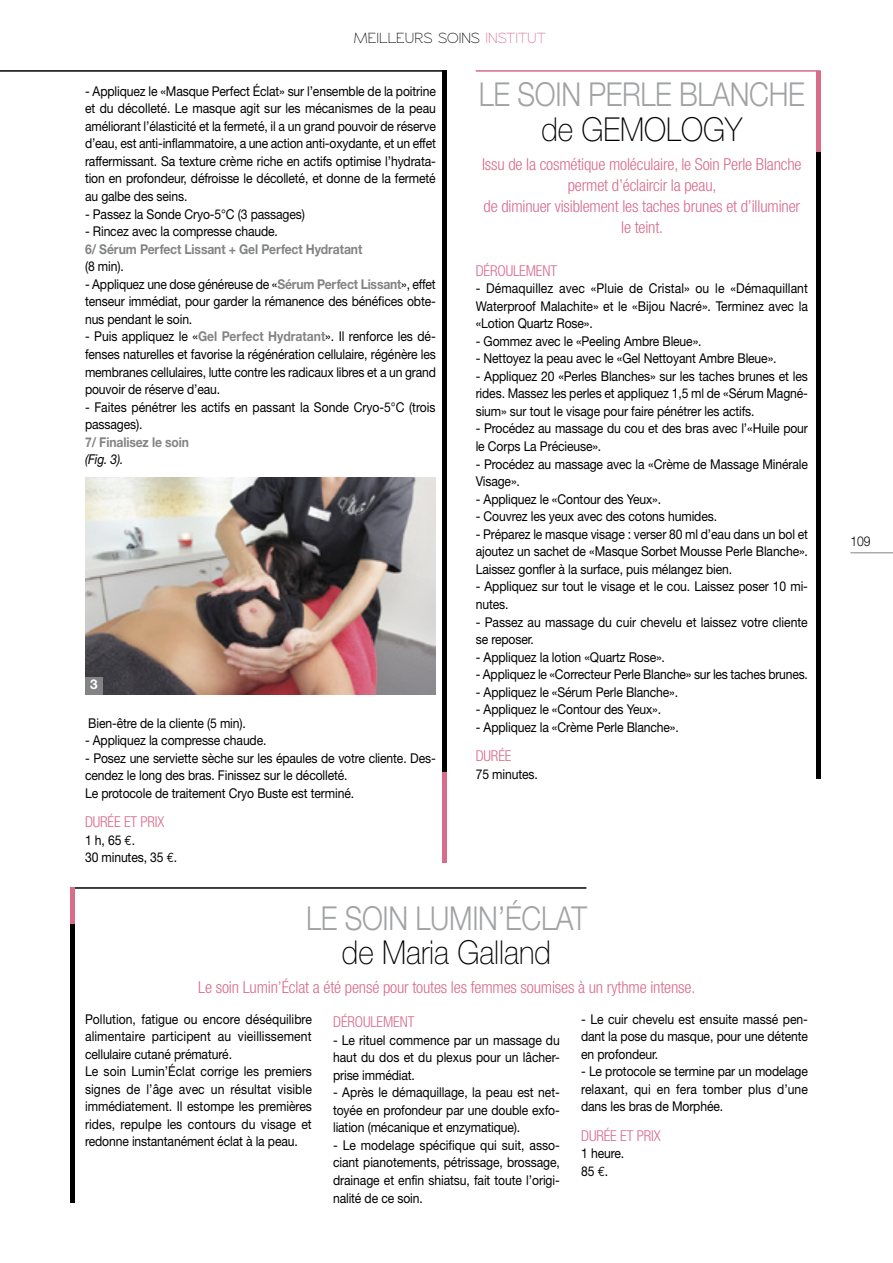
<style>
.page{position:relative;width:893px;height:1263px;background:#fff}
.page>*{position:absolute;margin:0;border:0;box-sizing:border-box;transform-origin:0 0}
.t1{font:300 33px "Helvetica Neue CE";letter-spacing:-.01em;color:#a1a2a4;scale:.85 1}
.t2{font:100 33px "Helvetica Neue";color:#000;scale:.9 1}
.t3{font:300 condensed 16.5px/21px "Helvetica Neue";letter-spacing:-.01em;color:#d96b8b;text-align:center}
.t4{font:300 condensed 15px "Helvetica Neue";letter-spacing:-.01em;color:#d96b8b}
.t5{font:15px "Rawengulk";color:#000}
.t6{font:13.5px/17.5px "Helvetica Neue";letter-spacing:-.01em;color:#000;text-align:justify;scale:.9 1}
.t7{font:700 13.5px "Helvetica Neue CE";letter-spacing:-.01em;color:#828384;scale:.9 1}
.t8{font:italic 13.5px "Helvetica Neue CE";color:#000;scale:.9 1}
.t9{font:300 13.5px "Helvetica Neue CE";color:#000;scale:.9 1}
.t10{font:700 13.5px "Helvetica Neue CE";color:#fff}
.s1{color:#d96b8b}
.s2{font-family:"Helvetica Neue CE";font-weight:700;color:#828384}
.s3{font-family:"Euro Mono"}
</style>
<div class="page">
<hr style="left:850px;top:552px;width:43px;height:1px;background:#828384">
<img style="left:85px;top:478px;width:351px;height:216px">
<hr style="left:0;top:70px;width:443px;height:2px;background:#000">
<hr style="left:442px;top:70px;width:4px;height:702px;background:#000">
<hr style="left:442px;top:772px;width:4px;height:90px;background:#d96b8b">
<div style="left:85px;top:677px;width:17px;height:17px;background:#828384"></div>
<hr style="left:72px;top:887px;width:514px;height:2px;background:#000">
<hr style="left:70px;top:923px;width:4px;height:280px;background:#000">
<hr style="left:70px;top:887px;width:4px;height:36px;background:#d96b8b">
<div style="left:816px;top:152px;width:5px;height:627px;background:#000"></div>
<div style="left:816px;top:71px;width:5px;height:81px;background:#d96b8b"></div>
<hr style="left:476px;top:70px;width:345px;height:2px;background:#d96b8b">
<p class="t5" style="left:353px;top:29px;width:194px">MEILLEURS SOINS <span class="s1">INSTITUT</span></p>
<h1 class="t1" style="left:479px;top:75px;width:385px">LE SOIN PERLE BLANCHE</h1>
<h1 class="t2" style="left:541px;top:111px;width:225px">de GEMOLOGY</h1>
<p class="t3" style="left:482px;top:154px;width:321px">Issu de la cosmétique moléculaire, le Soin Perle Blanche permet d’éclaircir la peau,<br>de diminuer visiblement les taches brunes et d’illuminer le teint.</p>
<p class="t4" style="left:476px;top:262px;width:83px">DÉROULEMENT</p>
<p class="t6" style="left:476px;top:279px;width:371px">- Démaquillez avec «Pluie de Cristal» ou le «Démaquillant Waterproof Malachite» et le «Bijou Nacré». Terminez avec la «Lotion Quartz Rose».</p>
<p class="t6" style="left:476px;top:332px;width:252px">- Gommez avec le «Peeling Ambre Bleue».</p>
<p class="t6" style="left:476px;top:349px;width:336px">- Nettoyez la peau avec le «Gel Nettoyant Ambre Bleue».</p>
<p class="t6" style="left:476px;top:367px;width:371px">- Appliquez 20 «Perles Blanches» sur les taches brunes et les rides. Massez les perles et appliquez 1,5 ml de «Sérum Magné&shy;sium» sur tout le visage pour faire pénétrer les actifs.</p>
<p class="t6" style="left:476px;top:420px;width:371px">- Procédez au massage du cou et des bras avec l’«Huile pour le Corps La Précieuse».</p>
<p class="t6" style="left:476px;top:455px;width:371px">- Procédez au massage avec la «Crème de Massage Minérale<br>Visage».</p>
<p class="t6" style="left:476px;top:490px;width:208px">- Appliquez le «Contour des Yeux».</p>
<p class="t6" style="left:476px;top:507px;width:270px">- Couvrez les yeux avec des cotons humides.</p>
<p class="t6" style="left:476px;top:525px;width:371px">- Préparez le masque visage : verser 80 ml d’eau dans un bol et ajoutez un sachet de «Masque Sorbet Mousse Perle Blanche».<br>Laissez gonfler à la surface, puis mélangez bien.</p>
<p class="t6" style="left:476px;top:578px;width:371px">- Appliquez sur tout le visage et le cou. Laissez poser 10 mi&shy;nutes.</p>
<p class="t6" style="left:476px;top:613px;width:370px">- Passez au massage du cuir chevelu et laissez votre cliente se reposer.</p>
<p class="t6" style="left:476px;top:648px;width:212px">- Appliquez la lotion «Quartz Rose».</p>
<p class="t6" style="left:476px;top:665px;width:371px">- Appliquez le «Correcteur Perle Blanche» sur les taches brunes.</p>
<p class="t6" style="left:476px;top:683px;width:226px">- Appliquez le «Sérum Perle Blanche».</p>
<p class="t6" style="left:476px;top:700px;width:208px">- Appliquez le «Contour des Yeux».</p>
<p class="t6" style="left:476px;top:718px;width:227px">- Appliquez la «Crème Perle Blanche».</p>
<p class="t4" style="left:476px;top:747px;width:37px">DURÉE</p>
<p class="t6" style="left:476px;top:765px;width:70px">75 minutes.</p>
<p class="t6" style="left:85px;top:82px;width:391px">- Appliquez le «Masque Perfect Éclat» sur l’ensemble de la poitrine et du décolleté. Le masque agit sur les mécanismes de la peau améliorant l’élasticité et la fermeté, il a un grand pouvoir de réserve d’eau, est anti-inflammatoire, a une action anti-oxydante, et un effet raffermissant. Sa texture crème riche en actifs optimise l’hydrata&shy;tion en profondeur, défroisse le décolleté, et donne de la fermeté au galbe des seins.</p>
<p class="t6" style="left:85px;top:205px;width:246px">- Passez la Sonde Cryo-5°C (3 passages)</p>
<p class="t6" style="left:85px;top:222px;width:216px">- Rincez avec la compresse chaude.</p>
<p class="t7" style="left:85px;top:240px;width:310px">6/ Sérum Perfect Lissant + Gel Perfect Hydratant</p>
<p class="t6" style="left:85px;top:257px;width:45px">(8 min).</p>
<p class="t6" style="left:85px;top:275px;width:391px">- Appliquez une dose généreuse de «<span class="s2">Sérum Perfect Lissant</span>», effet tenseur immédiat, pour garder la rémanence des bénéfices obte&shy;nus pendant le soin.</p>
<p class="t6" style="left:85px;top:328px;width:391px">- Puis appliquez le «<span class="s2">Gel Perfect Hydratant</span>». Il renforce les dé&shy;fenses naturelles et favorise la régénération cellulaire, régénère les membranes cellulaires, lutte contre les radicaux libres et a un grand pouvoir de réserve d’eau.</p>
<p class="t6" style="left:85px;top:398px;width:391px">- Faites pénétrer les actifs en passant la Sonde Cryo-5°C (trois passages).</p>
<p class="t7" style="left:85px;top:434px;width:117px">7/ Finalisez le soin</p>
<p class="t8" style="left:85px;top:451px;width:44px">(Fig. 3).</p>
<p class="t10" style="left:90px;top:676px;width:9px">3</p>
<p class="t6" style="left:88px;top:714px;width:177px">Bien-être de la cliente (5 min).</p>
<p class="t6" style="left:85px;top:731px;width:203px">- Appliquez la compresse chaude.</p>
<p class="t6" style="left:85px;top:749px;width:391px;text-align:left">- Posez une serviette sèche sur les épaules de votre cliente. Des&shy;cendez le long des bras. Finissez sur le décolleté.<br>Le protocole de traitement Cryo Buste est terminé.</p>
<p class="t4" style="left:85px;top:813px;width:81px">DURÉE ET PRIX</p>
<p class="t6" style="left:85px;top:831px;width:104px">1 h, 65 <span class="s3">€</span>.<br>30 minutes, 35 <span class="s3">€</span>.</p>
<h1 class="t1" style="left:306px;top:898px;width:332px">LE SOIN LUMIN’ÉCLAT</h1>
<h1 class="t2" style="left:342px;top:934px;width:234px">de Maria Galland</h1>
<p class="t3" style="left:198px;top:977px;width:498px">Le soin Lumin’Éclat a été pensé pour toutes les femmes soumises à un rythme intense.</p>
<p class="t6" style="left:85px;top:1010px;width:254px;text-align:left">Pollution, fatigue ou encore déséquilibre alimentaire participent au vieillissement cellulaire cutané prématuré.<br>Le soin Lumin’Éclat corrige les premiers signes de l’âge avec un résultat visible immédiatement. Il estompe les premières rides, repulpe les contours du visage et redonne instantanément éclat à la peau.</p>
<p class="t4" style="left:333px;top:1013px;width:83px">DÉROULEMENT</p>
<p class="t6" style="left:581px;top:1010px;width:254px">- Le cuir chevelu est ensuite massé pen&shy;dant la pose du masque, pour une détente en profondeur.</p>
<p class="t6" style="left:581px;top:1062px;width:254px">- Le protocole se termine par un modelage relaxant, qui en fera tomber plus d’une dans les bras de Morphée.</p>
<p class="t4" style="left:581px;top:1127px;width:81px">DURÉE ET PRIX</p>
<p class="t6" style="left:581px;top:1144px;width:49px">1 heure.<br>85 <span class="s3">€</span>.</p>
<p class="t6" style="left:333px;top:1031px;width:253px">- Le rituel commence par un massage du haut du dos et du plexus pour un lâcher&shy;prise immédiat.</p>
<p class="t6" style="left:333px;top:1083px;width:253px">- Après le démaquillage, la peau est net&shy;toyée en profondeur par une double exfo&shy;liation (mécanique et enzymatique).</p>
<p class="t6" style="left:333px;top:1136px;width:254px">- Le modelage spécifique qui suit, asso&shy;ciant pianotements, pétrissage, brossage, drainage et enfin shiatsu, fait toute l’origi&shy;nalité de ce soin.</p>
<p class="t9" style="left:850px;top:533px;width:24px">109</p>
</div>
